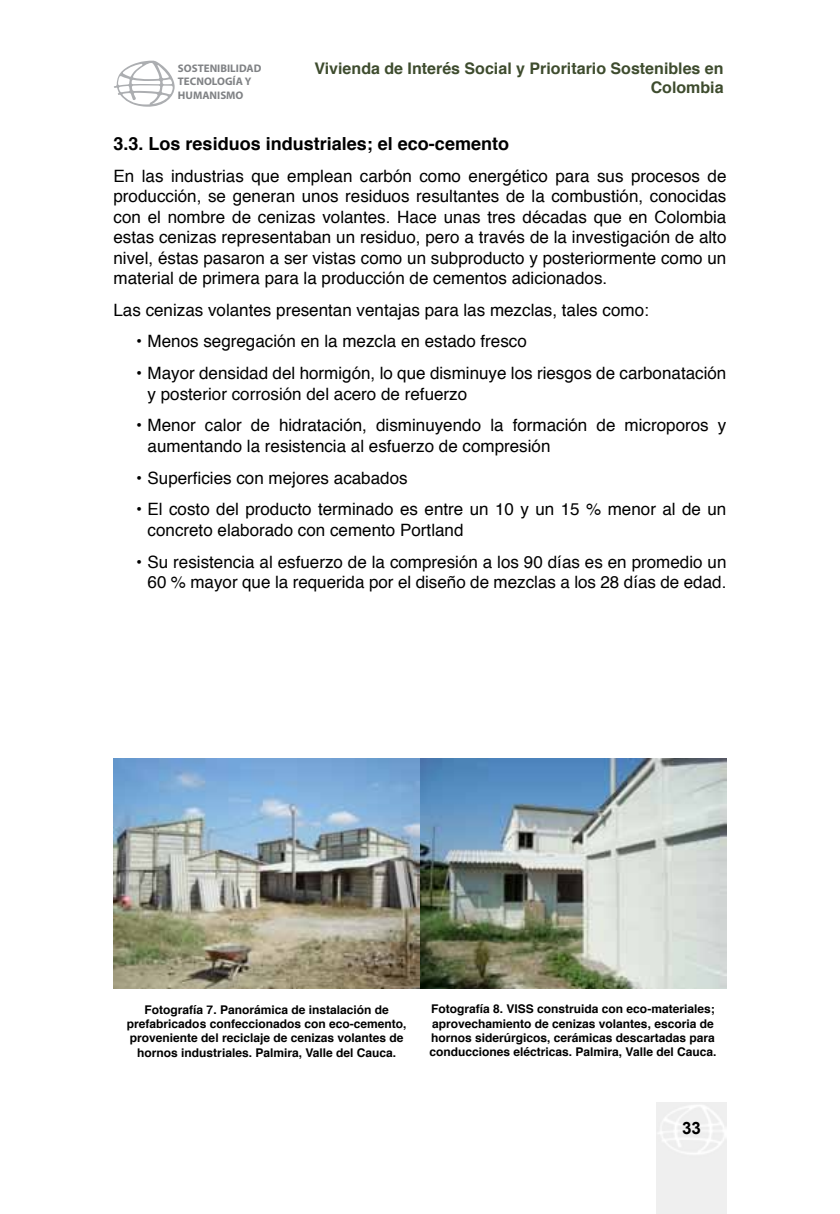
<style>
.page{position:relative;width:840px;height:1214px;background:#fff}
.page>*{position:absolute;margin:0;border:0;box-sizing:border-box;transform-origin:0 0}
.t1{font:700 18px "Helvetica";color:#000}
.t2{font:17px/20.4px "Helvetica";color:#000}
.t3{font:700 17px "Arial";color:#000}
.t4{font:700 16px/19.2px "Helvetica";color:#3e4c2e;text-align:right}
.t5{font:700 12px/14.4px "Helvetica";color:#000;text-align:center}
.t6{font:700 11px/13.2px "Myriad Pro";color:#808285}
</style>
<div class="page">
<img style="left:113px;top:758px;width:613px;height:230px">
<svg style="left:114px;top:60px;width:61px;height:47px"></svg>
<p class="t6" style="left:178px;top:61px;width:85px">SOSTENIBILIDAD<br>TECNOLOGÍA Y<br>HUMANISMO</p>
<p class="t4" style="left:314px;top:59px;width:410px">Vivienda de Interés Social y Prioritario Sostenibles en<br>Colombia</p>
<p class="t1" style="left:113px;top:129px;width:397px">3.3. Los residuos industriales; el eco-cemento</p>
<p class="t2" style="left:113px;top:166px;width:614px;text-align:justify">En las industrias que emplean carbón como energético para sus procesos de producción, se generan unos residuos resultantes de la combustión, conocidas con el nombre de cenizas volantes. Hace unas tres décadas que en Colombia estas cenizas representaban un residuo, pero a través de la investigación de alto nivel, éstas pasaron a ser vistas como un subproducto y posteriormente como un material de primera para la producción de cementos adicionados.</p>
<p class="t2" style="left:113px;top:300px;width:536px">Las cenizas volantes presentan ventajas para las mezclas, tales como:</p>
<p class="t2" style="left:136px;top:332px;width:392px">• Menos segregación en la mezcla en estado fresco</p>
<p class="t2" style="left:147px;top:363px;width:580px;text-indent:-11px">• Mayor densidad del hormigón, lo que disminuye los riesgos de carbonatación y posterior corrosión del acero de refuerzo</p>
<p class="t2" style="left:147px;top:415px;width:580px;text-indent:-11px">• Menor calor de hidratación, disminuyendo la formación de microporos y aumentando la resistencia al esfuerzo de compresión</p>
<p class="t2" style="left:136px;top:468px;width:273px">• Superficies con mejores acabados</p>
<p class="t2" style="left:147px;top:499px;width:580px;text-indent:-11px">• El costo del producto terminado es entre un 10 y un 15 % menor al de un concreto elaborado con cemento Portland</p>
<p class="t2" style="left:136px;top:551px;width:591px;text-align:right">• Su resistencia al esfuerzo de la compresión a los 90 días es en promedio un<br>60 % mayor que la requerida por el diseño de mezclas a los 28 días de edad.</p>
<p class="t5" style="left:127px;top:1002px;width:281px">Fotografía 7. Panorámica de instalación de prefabricados confeccionados con eco-cemento, proveniente del reciclaje de cenizas volantes de hornos industriales. Palmira, Valle del Cauca.</p>
<p class="t5" style="left:429px;top:1001px;width:288px;text-align:left">Fotografía 8. VISS construida con eco-materiales; aprovechamiento de cenizas volantes, escoria de hornos siderúrgicos, cerámicas descartadas para conducciones eléctricas. Palmira, Valle del Cauca.</p>
<p class="t3" style="left:681px;top:1116px;width:20px">33</p>
</div>
